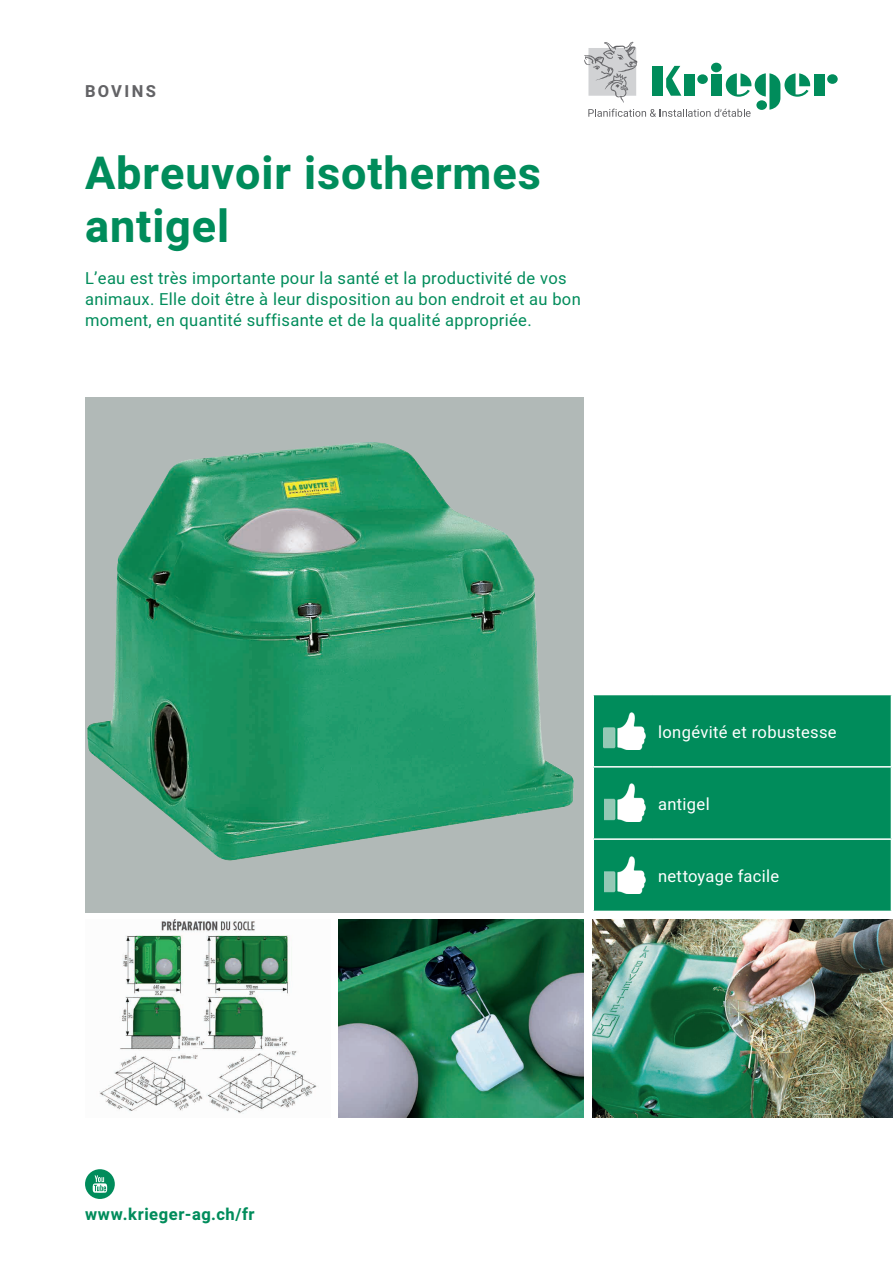
<style>
.page{position:relative;width:893px;height:1263px;background:#fff}
.page>*{position:absolute;margin:0;border:0;box-sizing:border-box;transform-origin:0 0}
.t1{font:700 45px/52.5px "Heebo";letter-spacing:.02em;color:#008c5b}
.t2{font:16.5px/21px "Heebo";letter-spacing:.02em;color:#008c5b}
.t3{font:16.5px "Heebo";letter-spacing:.02em;color:#fff}
.t4{font:700 16.5px "Heebo";letter-spacing:.04em;color:#008c5b}
.t5{font:700 16.5px "Heebo";letter-spacing:.145em;color:#636366}
</style>
<div class="page">
<svg style="left:85px;top:1169px;width:30px;height:30px"></svg>
<img style="left:99px;top:919px;width:218px;height:195px">
<img style="left:339px;top:919px;width:245px;height:198px">
<img style="left:592px;top:919px;width:301px;height:198px">
<div style="left:85px;top:397px;width:499px;height:515px;background:#b1b9b7"></div>
<img style="left:87px;top:442px;width:487px;height:419px">
<div style="left:814px;top:74px;width:11px;height:22px;background:#008c5b"></div>
<div style="left:827px;top:74px;width:11px;height:10px;background:#008c5b;border-radius:50%"></div>
<svg style="left:584px;top:42px;width:226px;height:75px"></svg>
<div style="left:594px;top:695px;width:297px;height:216px;background:#008c5b"></div>
<hr style="left:592px;top:766px;width:60px;height:1px;background:#fff">
<hr style="left:652px;top:766px;width:240px;height:1px;background:#fff">
<hr style="left:592px;top:838px;width:60px;height:2px;background:#fff">
<hr style="left:652px;top:838px;width:240px;height:2px;background:#fff">
<img style="left:604px;top:711px;width:42px;height:38px">
<img style="left:604px;top:783px;width:42px;height:38px">
<img style="left:604px;top:856px;width:42px;height:37px">
<p class="t5" style="left:85px;top:79px;width:73px">BOVINS</p>
<h1 class="t1" style="left:85px;top:148px;width:457px">Abreuvoir isothermes antigel</h1>
<p class="t2" style="left:85px;top:268px;width:497px">L’eau est très importante pour la santé et la productivité de vos animaux. Elle doit être à leur disposition au bon endroit et au bon moment, en quantité suffisante et de la qualité appropriée.</p>
<p class="t4" style="left:85px;top:1203px;width:171px">www.krieger-ag.ch/fr</p>
<p class="t3" style="left:658px;top:720px;width:180px">longévité et robustesse</p>
<p class="t3" style="left:658px;top:792px;width:53px">antigel</p>
<p class="t3" style="left:658px;top:865px;width:123px">nettoyage facile</p>
</div>
